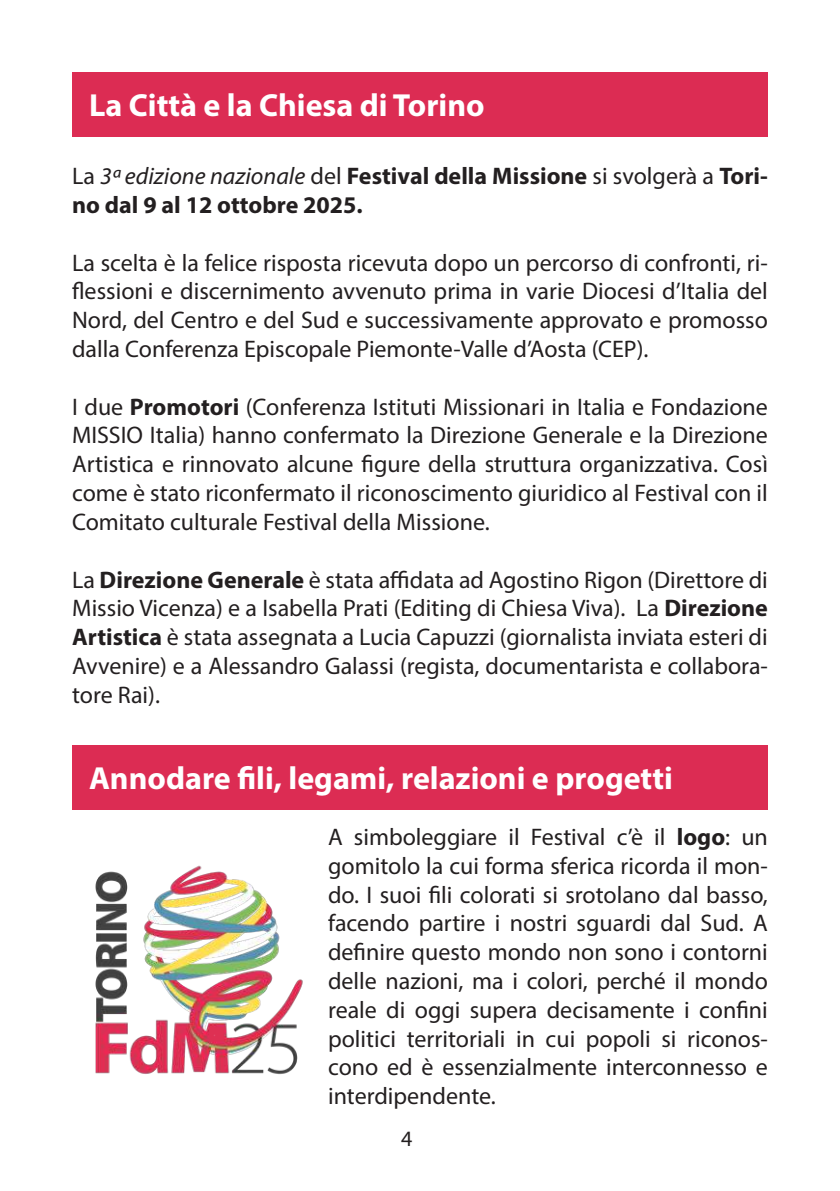
<style>
.page{position:relative;width:840px;height:1191px;background:#fff}
.page>*{position:absolute;margin:0;border:0;box-sizing:border-box;transform-origin:0 0}
.t1{font:700 32px "Myriad Pro";color:#fff}
.t2{font:24px/28.8px "Myriad Pro";color:#231f20;text-align:justify}
.t3{font:700 24px/28.8px "Myriad Pro";color:#231f20}
.t4{font:22px "Myriad Pro";color:#231f20}
.s1{font-weight:400}
.s2{font-weight:400;font-style:italic}
.s3{font-weight:700}
</style>
<div class="page">
<div style="left:72px;top:72px;width:695px;height:64px;background:#dc2c53"></div>
<div style="left:72px;top:745px;width:695px;height:64px;background:#dc2c53"></div>
<img style="left:95px;top:865px;width:208px;height:210px">
<h1 class="t1" style="left:89px;top:84px;width:397px">La Città e la Chiesa di Torino</h1>
<p class="t3" style="left:72px;top:161px;width:697px"><span class="s1">La</span> <span class="s2">3ª edizione nazionale</span> <span class="s1">del</span> Festival della Missione <span class="s1">si svolgerà a</span> Tori&shy;no dal 9 al 12 ottobre 2025.</p>
<p class="t2" style="left:72px;top:248px;width:697px">La scelta è la felice risposta ricevuta dopo un percorso di confronti, ri&shy;flessioni e discernimento avvenuto prima in varie Diocesi d’Italia del Nord, del Centro e del Sud e successivamente approvato e promosso dalla Conferenza Episcopale Piemonte-Valle d’Aosta (CEP).</p>
<p class="t2" style="left:72px;top:392px;width:697px">I due <span class="s3">Promotori</span> (Conferenza Istituti Missionari in Italia e Fondazione MISSIO Italia) hanno confermato la Direzione Generale e la Direzione Artistica e rinnovato alcune figure della struttura organizzativa. Così come è stato riconfermato il riconoscimento giuridico al Festival con il Comitato culturale Festival della Missione.</p>
<p class="t2" style="left:72px;top:564px;width:697px">La <span class="s3">Direzione Generale</span> è stata affidata ad Agostino Rigon (Direttore di Missio Vicenza) e a Isabella Prati (Editing di Chiesa Viva). La <span class="s3">Direzione Artistica</span> è stata assegnata a Lucia Capuzzi (giornalista inviata esteri di Avvenire) e a Alessandro Galassi (regista, documentarista e collabora&shy;tore Rai).</p>
<h1 class="t1" style="left:89px;top:757px;width:585px">Annodare fili, legami, relazioni e progetti</h1>
<p class="t2" style="left:328px;top:822px;width:441px">A simboleggiare il Festival c’è il <span class="s3">logo</span>: un gomitolo la cui forma sferica ricorda il mon&shy;do. I suoi fili colorati si srotolano dal basso, facendo partire i nostri sguardi dal Sud. A definire questo mondo non sono i contorni delle nazioni, ma i colori, perché il mondo reale di oggi supera decisamente i confini politici territoriali in cui popoli si riconos&shy;cono ed è essenzialmente interconnesso e interdipendente.</p>
<p class="t4" style="left:401px;top:1124px;width:13px">4</p>
</div>
